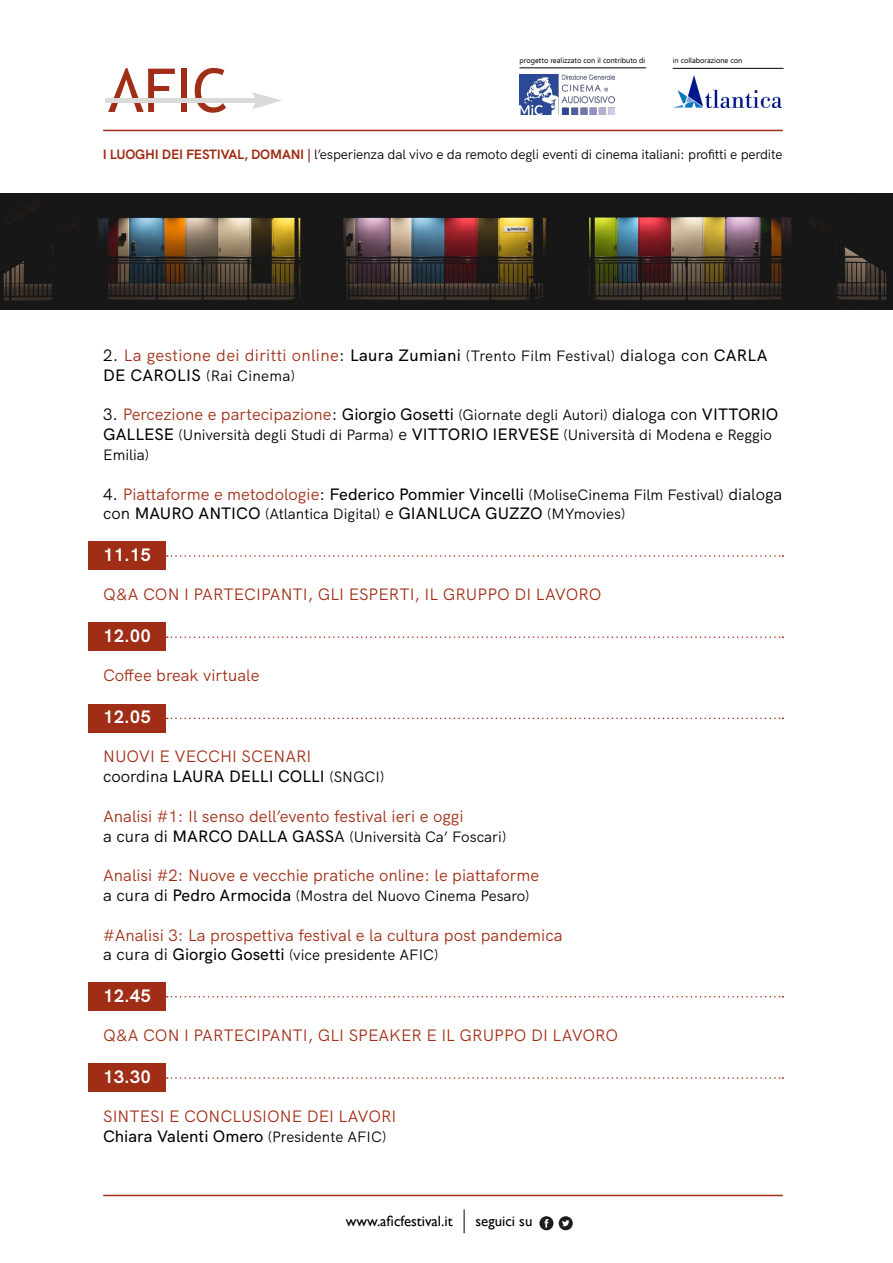
<style>
.page{position:relative;width:893px;height:1263px;background:#fff}
.page>*{position:absolute;margin:0;border:0;box-sizing:border-box;transform-origin:0 0}
.t1{font:700 18px "HK Grotesk";color:#fff}
.t2{font:16.5px/19.8px "HK Grotesk";color:#a12e16}
.t3{font:16.5px "HK Grotesk";letter-spacing:.02em;color:#a12e16}
.t4{font:15px/19.8px "HK Grotesk";color:#000}
.t5{font:15px "HK Grotesk";letter-spacing:.02em;color:#000}
.t6{font:14.85px "Gill Sans";color:#000}
.t7{font:13.5px "HK Grotesk";letter-spacing:-.015em;color:#000}
.t8{font:7.35px "Ebrima";color:#000}
.s1{font-weight:700;color:#a02d16}
.s2{color:#000}
.s3{font-weight:500;color:#000}
.s4{font-size:15px;color:#000}
.s5{font-weight:500;font-size:16.5px}
.s6{font-size:16.5px}
.s7{font-size:16.5px;color:#a12e16}
</style>
<div class="page">
<div style="left:88px;top:542px;width:78px;height:28px;background:#a02d16"></div>
<div style="left:88px;top:623px;width:78px;height:28px;background:#a02d16"></div>
<div style="left:88px;top:704px;width:78px;height:28px;background:#a02d16"></div>
<div style="left:88px;top:982px;width:78px;height:28px;background:#a02d16"></div>
<div style="left:88px;top:1063px;width:78px;height:29px;background:#a02d16"></div>
<svg style="left:108px;top:68px;width:67px;height:44px"></svg>
<div style="left:181px;top:69px;width:6px;height:43px;background:#a02e16"></div>
<svg style="left:195px;top:68px;width:31px;height:45px"></svg>
<div style="left:105px;top:98px;width:165px;height:5px;background:#dadada"></div>
<svg style="left:252px;top:92px;width:30px;height:17px"></svg>
<img style="left:519px;top:75px;width:96px;height:39px">
<hr style="left:519px;top:68px;width:127px;height:1px;background:#000">
<img style="left:675px;top:76px;width:107px;height:31px">
<hr style="left:673px;top:68px;width:111px;height:1px;background:#000">
<hr style="left:103px;top:130px;width:680px;height:1px;background:#a12e16">
<svg style="left:167px;top:555px;width:616px;height:2px"></svg>
<svg style="left:167px;top:636px;width:616px;height:2px"></svg>
<svg style="left:167px;top:718px;width:616px;height:1px"></svg>
<svg style="left:167px;top:996px;width:616px;height:1px"></svg>
<svg style="left:167px;top:1077px;width:616px;height:2px"></svg>
<img style="left:0;top:194px;width:893px;height:116px">
<svg style="left:464px;top:1209px;width:1px;height:24px"></svg>
<svg style="left:539px;top:1216px;width:14px;height:14px"></svg>
<svg style="left:559px;top:1216px;width:14px;height:14px"></svg>
<hr style="left:103px;top:1195px;width:680px;height:1px;background:#a12e16">
<p class="t8" style="left:519px;top:55px;width:127px">progetto realizzato con il contributo di</p>
<p class="t8" style="left:673px;top:55px;width:71px">in collaborazione con</p>
<p class="t7" style="left:103px;top:144px;width:681px"><span class="s1">I LUOGHI DEI FESTIVAL, DOMANI |</span> l’esperienza dal vivo e da remoto degli eventi di cinema italiani: profitti e perdite</p>
<p class="t3" style="left:103px;top:342px;width:666px"><span class="s2">2.</span> La gestione dei diritti online<span class="s2">:</span> <span class="s3">Laura Zumiani</span> <span class="s4">(Trento Film Festival)</span> <span class="s2">dialoga con</span> <span class="s3">CARLA</span></p>
<p class="t5" style="left:103px;top:364px;width:193px"><span class="s5">DE CAROLIS</span> (Rai Cinema)</p>
<p class="t2" style="left:103px;top:403px;width:677px"><span class="s2">3.</span> Percezione e partecipazione<span class="s2">:</span> <span class="s3">Giorgio Gosetti</span> <span class="s4">(Giornate degli Autori)</span> <span class="s2">dialoga con</span> <span class="s3">VITTORIO</span></p>
<p class="t4" style="left:103px;top:424px;width:670px"><span class="s5">GALLESE</span> (Università degli Studi di Parma) <span class="s6">e</span> <span class="s5">VITTORIO IERVESE</span> (Università di Modena e Reggio<br>Emilia)</p>
<p class="t4" style="left:103px;top:483px;width:681px"><span class="s6">4.</span> <span class="s7">Piattaforme e metodologie</span><span class="s6">:</span> <span class="s5">Federico Pommier Vincelli</span> (MoliseCinema Film Festival) <span class="s6">dialoga con</span> <span class="s5">MAURO ANTICO</span> (Atlantica Digital) <span class="s6">e</span> <span class="s5">GIANLUCA GUZZO</span> (MYmovies)</p>
<p class="t1" style="left:103px;top:540px;width:49px">11.15</p>
<p class="t2" style="left:103px;top:583px;width:500px">Q&amp;A CON I PARTECIPANTI, GLI ESPERTI, IL GRUPPO DI LAVORO</p>
<p class="t1" style="left:103px;top:621px;width:49px">12.00</p>
<p class="t2" style="left:103px;top:664px;width:158px">Coffee break virtuale</p>
<p class="t1" style="left:103px;top:702px;width:49px">12.05</p>
<p class="t2" style="left:103px;top:745px;width:283px">NUOVI E VECCHI SCENARI<br><span class="s2">coordina</span> <span class="s3">LAURA DELLI COLLI</span> <span class="s4">(SNGCI)</span></p>
<p class="t2" style="left:103px;top:805px;width:362px">Analisi #1: Il senso dell’evento festival ieri e oggi</p>
<p class="t4" style="left:103px;top:825px;width:405px"><span class="s6">a cura di</span> <span class="s5">MARCO DALLA GASS</span><span class="s6">A</span> (Università Ca’ Foscari)</p>
<p class="t2" style="left:103px;top:864px;width:437px">Analisi #2: Nuove e vecchie pratiche online: le piattaforme</p>
<p class="t4" style="left:103px;top:884px;width:428px"><span class="s6">a cura di</span> <span class="s5">Pedro Armocida</span> (Mostra del Nuovo Cinema Pesaro)</p>
<p class="t2" style="left:103px;top:923px;width:461px">#Analisi 3: La prospettiva festival e la cultura post pandemica</p>
<p class="t4" style="left:103px;top:944px;width:337px"><span class="s6">a cura di</span> <span class="s5">Giorgio Gosetti</span> (vice presidente AFIC)</p>
<p class="t1" style="left:103px;top:981px;width:49px">12.45</p>
<p class="t2" style="left:103px;top:1024px;width:517px">Q&amp;A CON I PARTECIPANTI, GLI SPEAKER E IL GRUPPO DI LAVORO</p>
<p class="t1" style="left:103px;top:1062px;width:49px">13.30</p>
<p class="t2" style="left:103px;top:1105px;width:295px">SINTESI E CONCLUSIONE DEI LAVORI<br><span class="s3">Chiara Valenti Omero</span> <span class="s4">(Presidente AFIC)</span></p>
<p class="t6" style="left:346px;top:1213px;width:108px">www.aficfestival.it</p>
<p class="t6" style="left:476px;top:1213px;width:58px">seguici su</p>
</div>
